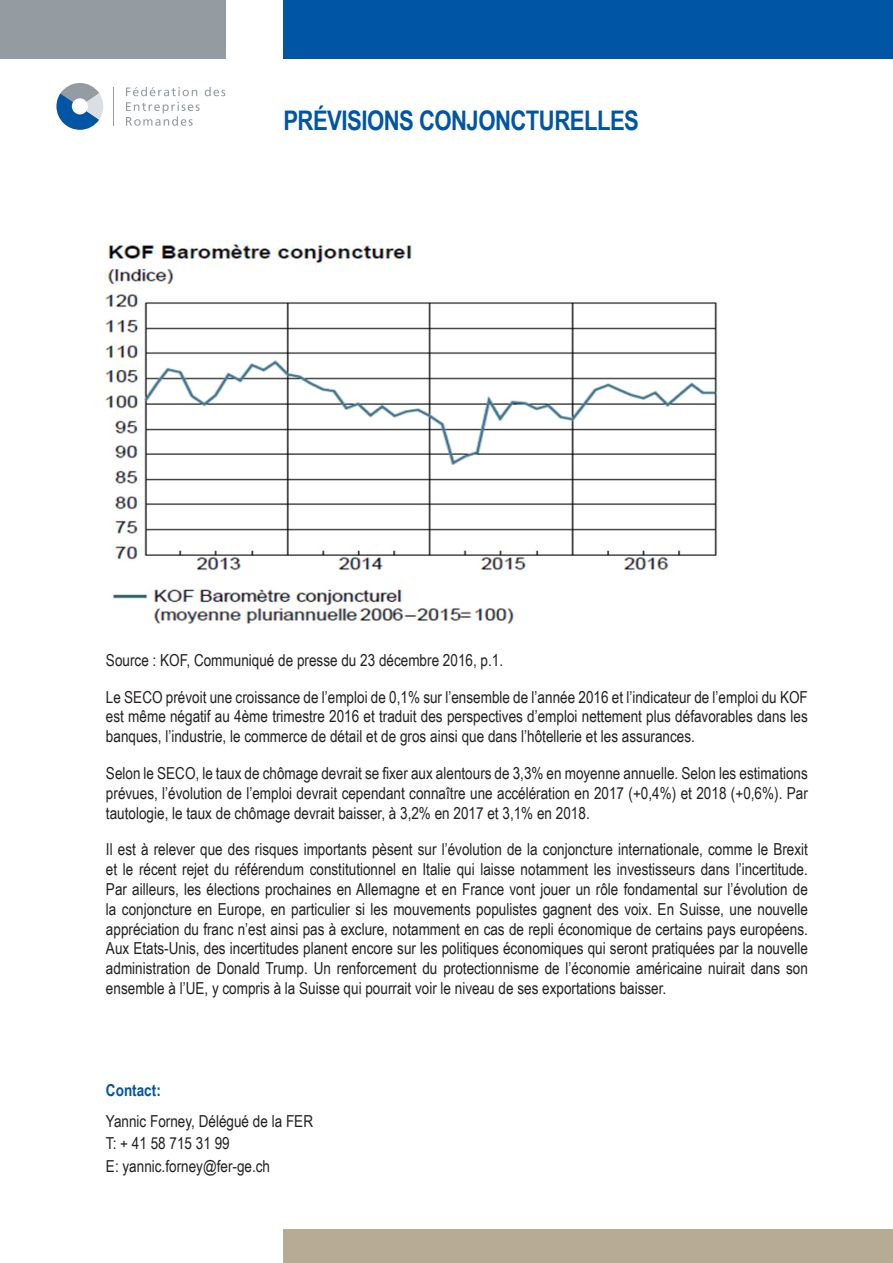
<style>
.page{position:relative;width:893px;height:1263px;background:#fff}
.page>*{position:absolute;margin:0;border:0;box-sizing:border-box;transform-origin:0 0}
.t1{font:700 27px "Arial Narrow";letter-spacing:-.02em;color:#0155a5}
.t2{font:16.5px/19.8px "Arial Narrow";color:#231f20;text-align:justify}
.t3{font:700 16.5px "Arial Narrow";color:#0155a5}
</style>
<div class="page">
<div style="left:283px;top:1229px;width:609px;height:33px;background:#b8ab95"></div>
<div style="left:283px;top:0;width:610px;height:59px;background:#0155a5"></div>
<div style="left:0;top:0;width:225px;height:59px;background:#959ca1"></div>
<svg style="left:56px;top:83px;width:47px;height:47px"></svg>
<svg style="left:126px;top:87px;width:99px;height:9px"></svg>
<svg style="left:126px;top:102px;width:74px;height:24px"></svg>
<hr style="left:114px;top:88px;width:1px;height:38px;background:#959ca1">
<img style="left:105px;top:244px;width:613px;height:380px">
<p class="t1" style="left:283px;top:100px;width:357px">PRÉVISIONS CONJONCTURELLES</p>
<p class="t2" style="left:106px;top:649px;width:399px">Source : KOF, Communiqué de presse du 23 décembre 2016, p.1.</p>
<p class="t2" style="left:106px;top:686px;width:703px">Le SECO prévoit une croissance de l’emploi de 0,1% sur l’ensemble de l’année 2016 et l’indicateur de l’emploi du KOF est même négatif au 4ème trimestre 2016 et traduit des perspectives d’emploi nettement plus défavorables dans les banques, l’industrie, le commerce de détail et de gros ainsi que dans l’hôtellerie et les assurances.</p>
<p class="t2" style="left:106px;top:763px;width:703px">Selon le SECO, le taux de chômage devrait se fixer aux alentours de 3,3% en moyenne annuelle. Selon les estimations prévues, l’évolution de l’emploi devrait cependant connaître une accélération en 2017 (+0,4%) et 2018 (+0,6%). Par tautologie, le taux de chômage devrait baisser, à 3,2% en 2017 et 3,1% en 2018.</p>
<p class="t2" style="left:106px;top:839px;width:703px">Il est à relever que des risques importants pèsent sur l’évolution de la conjoncture internationale, comme le Brexit et le récent rejet du référendum constitutionnel en Italie qui laisse notamment les investisseurs dans l’incertitude.<br>Par ailleurs, les élections prochaines en Allemagne et en France vont jouer un rôle fondamental sur l’évolution de la conjoncture en Europe, en particulier si les mouvements populistes gagnent des voix. En Suisse, une nouvelle appréciation du franc n’est ainsi pas à exclure, notamment en cas de repli économique de certains pays européens.<br>Aux Etats-Unis, des incertitudes planent encore sur les politiques économiques qui seront pratiquées par la nouvelle administration de Donald Trump. Un renforcement du protectionnisme de l’économie américaine nuirait dans son ensemble à l’UE, y compris à la Suisse qui pourrait voir le niveau de ses exportations baisser.</p>
<p class="t3" style="left:106px;top:1077px;width:56px">Contact:</p>
<p class="t2" style="left:106px;top:1110px;width:209px">Yannic Forney, Délégué de la FER</p>
<p class="t2" style="left:106px;top:1133px;width:125px">T: + 41 58 715 31 99</p>
<p class="t2" style="left:106px;top:1155px;width:166px">E: yannic.forney@fer-ge.ch</p>
</div>
